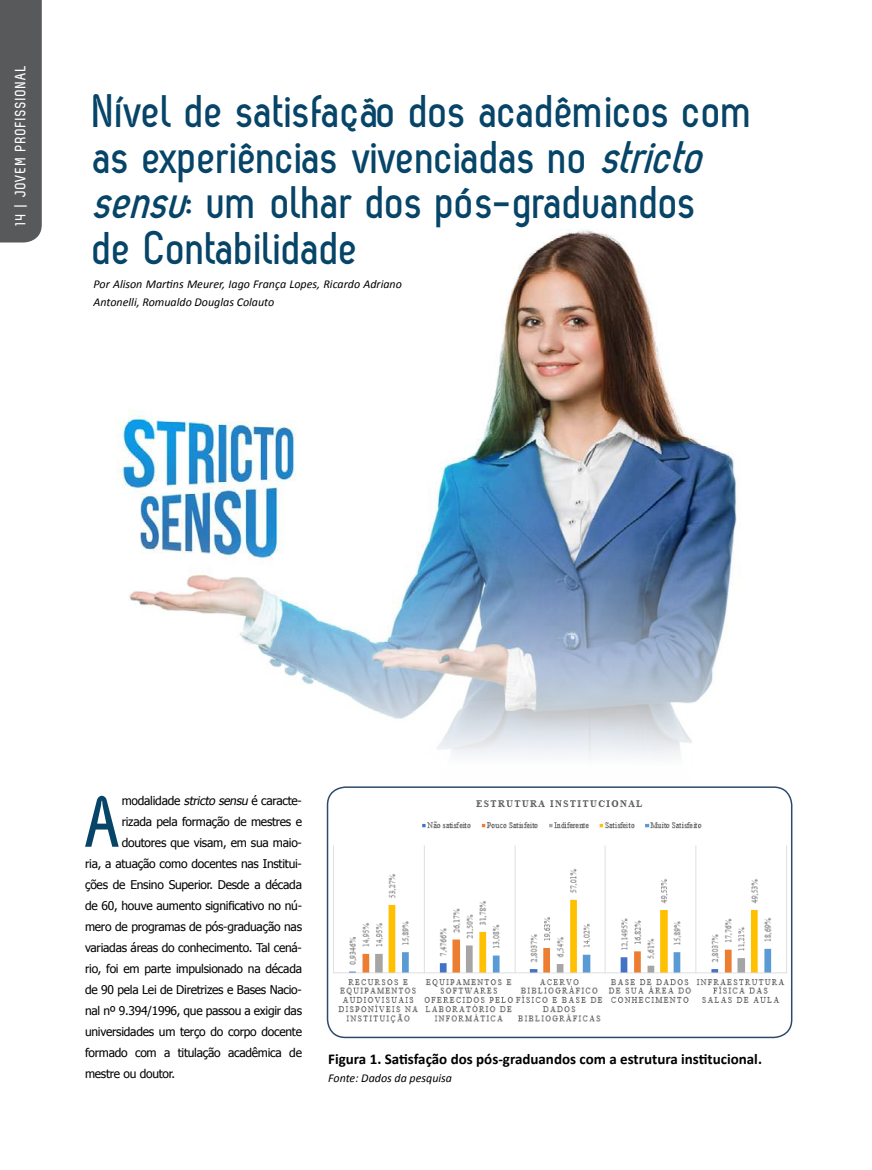
<style>
.page{position:relative;width:872px;height:1170px;background:#fff}
.page>*{position:absolute;margin:0;border:0;box-sizing:border-box;transform-origin:0 0}
.t1{font:700 72px "Zag";color:#064468}
.t2{font:700 46.95px/45.6px "Zag";color:#064468}
.t3{font:700 15px "Calibri";color:#000}
.t4{font:700 15px "Zag";letter-spacing:.075em;color:#fff}
.t5{font:12px "Tahoma";letter-spacing:-.02em;color:#000}
.t6{font:italic 12px/18px "Calibri";color:#000}
.s1{font-style:italic}
</style>
<div class="page">
<div style="left:0;top:0;width:42px;height:242px;background:#58595b"></div>
<img style="left:116px;top:229px;width:622px;height:529px">
<img style="left:326px;top:791px;width:466px;height:237px">
<div style="left:327px;top:786px;width:465px;height:252px;border:2px solid #2d4a6c;border-radius:18px"></div>
<p class="t4" style="left:12px;top:225px;width:161px;rotate:-90deg">14 | JOVEM PROFISSIONAL</p>
<h2 class="t2" style="left:94px;top:88px;width:662px">Nível de satisfação dos acadêmicos com as experiências vivenciadas no <span class="s1">stricto sensu</span>: um olhar dos pós-graduandos<br>de Contabilidade</h2>
<p class="t6" style="left:94px;top:274px;width:310px">Por Alison Martins Meurer, Iago França Lopes, Ricardo Adriano<br>Antonelli, Romualdo Douglas Colauto</p>
<h1 class="t1" style="left:86px;top:782px;width:39px">A</h1>
<p class="t5" style="left:122px;top:792px;width:182px">modalidade <span class="s1">stricto sensu</span> é caracte-</p>
<p class="t5" style="left:122px;top:813px;width:182px">rizada pela formação de mestres e</p>
<p class="t5" style="left:122px;top:834px;width:182px">doutores que visam, em sua maio-</p>
<p class="t5" style="left:85px;top:855px;width:218px">ria, a atuação como docentes nas Institui-</p>
<p class="t5" style="left:85px;top:876px;width:218px">ções de Ensino Superior. Desde a década</p>
<p class="t5" style="left:85px;top:897px;width:218px">de 60, houve aumento significativo no nú-</p>
<p class="t5" style="left:85px;top:918px;width:218px">mero de programas de pós-graduação nas</p>
<p class="t5" style="left:85px;top:939px;width:218px">variadas áreas do conhecimento. Tal cená-</p>
<p class="t5" style="left:85px;top:960px;width:218px">rio, foi em parte impulsionado na década</p>
<p class="t5" style="left:85px;top:981px;width:218px">de 90 pela Lei de Diretrizes e Bases Nacio-</p>
<p class="t5" style="left:85px;top:1002px;width:218px">nal nº 9.394/1996, que passou a exigir das</p>
<p class="t5" style="left:85px;top:1023px;width:218px">universidades um terço do corpo docente</p>
<p class="t5" style="left:85px;top:1044px;width:218px">formado com a titulação acadêmica de</p>
<p class="t5" style="left:85px;top:1065px;width:91px">mestre ou doutor.</p>
<p class="t3" style="left:328px;top:1049px;width:435px">Figura 1. Satisfação dos pós-graduandos com a estrutura institucional.</p>
<p class="t6" style="left:328px;top:1068px;width:125px">Fonte: Dados da pesquisa</p>
</div>
